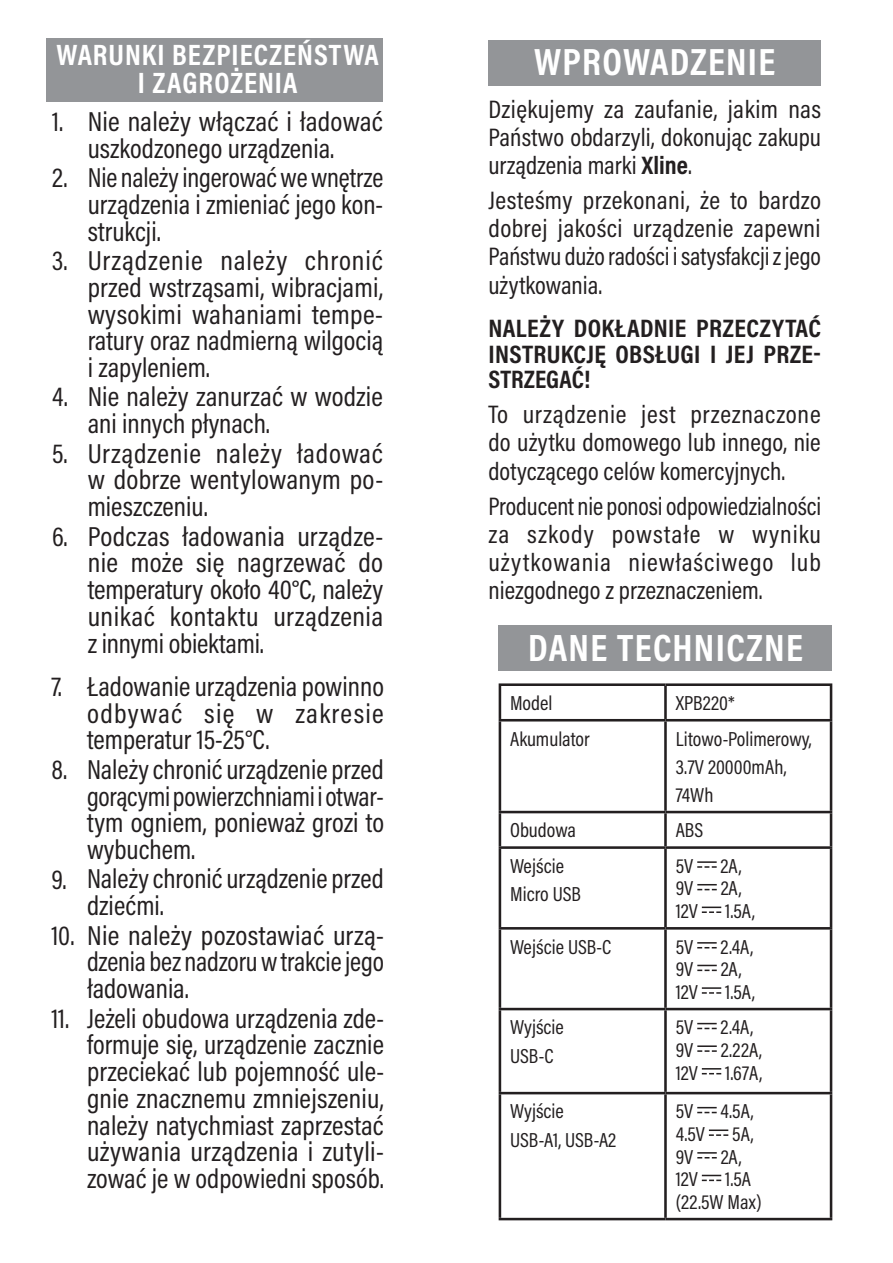
<style>
.page{position:relative;width:893px;height:1263px;background:#fff}
.page>*{position:absolute;margin:0;border:0;box-sizing:border-box;transform-origin:0 0}
.t1{font:700 38.4px "Acumin Pro Cond";letter-spacing:.035em;color:#fff}
.t2{font:700 38.25px "Acumin Pro Cond";letter-spacing:.03em;color:#fff}
.t3{font:700 29.7px/27.8px "Acumin Pro Cond";letter-spacing:.035em;color:#fff;text-align:center}
.t4{font:27.75px/26.7px "Acumin Pro Cond";color:#231f20;text-align:justify}
.t5{font:25.5px/28px "Acumin Pro Cond";color:#231f20;text-align:justify}
.t6{font:700 25.5px/25.5px "Acumin Pro Cond";letter-spacing:.015em;color:#231f20;text-align:justify}
.t7{font:20.4px/28.2px "Acumin Pro Cond";color:#231f20}
.t8{font:11.55px "Acumin Pro Cond";color:#231f20}
.s1{font-weight:700}
</style>
<div class="page">
<div style="left:47px;top:38px;width:336px;height:63px;background:#939598"></div>
<div style="left:488px;top:40px;width:333px;height:45px;background:#939598"></div>
<div style="left:499px;top:625px;width:333px;height:45px;background:#939598"></div>
<hr style="left:499px;top:683px;width:166px;height:3px;background:#231f20">
<hr style="left:499px;top:686px;width:2px;height:33px;background:#231f20">
<hr style="left:665px;top:683px;width:167px;height:3px;background:#231f20">
<hr style="left:664px;top:686px;width:3px;height:33px;background:#231f20">
<hr style="left:830px;top:686px;width:2px;height:33px;background:#231f20">
<hr style="left:499px;top:719px;width:166px;height:2px;background:#231f20">
<hr style="left:499px;top:721px;width:2px;height:90px;background:#231f20">
<hr style="left:665px;top:719px;width:167px;height:2px;background:#231f20">
<hr style="left:664px;top:721px;width:3px;height:90px;background:#231f20">
<hr style="left:830px;top:721px;width:2px;height:90px;background:#231f20">
<hr style="left:499px;top:811px;width:166px;height:2px;background:#231f20">
<hr style="left:499px;top:813px;width:2px;height:33px;background:#231f20">
<hr style="left:665px;top:811px;width:167px;height:2px;background:#231f20">
<hr style="left:664px;top:813px;width:3px;height:33px;background:#231f20">
<hr style="left:830px;top:813px;width:2px;height:33px;background:#231f20">
<hr style="left:499px;top:846px;width:166px;height:3px;background:#231f20">
<hr style="left:499px;top:849px;width:2px;height:78px;background:#231f20">
<hr style="left:665px;top:846px;width:167px;height:3px;background:#231f20">
<hr style="left:664px;top:849px;width:3px;height:78px;background:#231f20">
<hr style="left:830px;top:849px;width:2px;height:78px;background:#231f20">
<hr style="left:499px;top:927px;width:166px;height:2px;background:#231f20">
<hr style="left:499px;top:929px;width:2px;height:79px;background:#231f20">
<hr style="left:665px;top:927px;width:167px;height:2px;background:#231f20">
<hr style="left:664px;top:929px;width:3px;height:79px;background:#231f20">
<hr style="left:830px;top:929px;width:2px;height:79px;background:#231f20">
<hr style="left:499px;top:1008px;width:166px;height:2px;background:#231f20">
<hr style="left:499px;top:1010px;width:2px;height:82px;background:#231f20">
<hr style="left:665px;top:1008px;width:167px;height:2px;background:#231f20">
<hr style="left:664px;top:1010px;width:3px;height:82px;background:#231f20">
<hr style="left:830px;top:1010px;width:2px;height:82px;background:#231f20">
<hr style="left:499px;top:1092px;width:166px;height:2px;background:#231f20">
<hr style="left:499px;top:1094px;width:2px;height:124px;background:#231f20">
<hr style="left:665px;top:1092px;width:167px;height:2px;background:#231f20">
<hr style="left:664px;top:1094px;width:3px;height:124px;background:#231f20">
<hr style="left:830px;top:1094px;width:2px;height:124px;background:#231f20">
<hr style="left:499px;top:1218px;width:166px;height:2px;background:#231f20">
<hr style="left:665px;top:1218px;width:167px;height:2px;background:#231f20">
<hr style="left:697px;top:861px;width:20px;height:2px;background:#231f20">
<svg style="left:697px;top:866px;width:20px;height:2px"></svg>
<svg style="left:697px;top:884px;width:20px;height:6px"></svg>
<svg style="left:702px;top:906px;width:19px;height:7px"></svg>
<hr style="left:697px;top:942px;width:20px;height:2px;background:#231f20">
<svg style="left:697px;top:947px;width:20px;height:1px"></svg>
<svg style="left:697px;top:965px;width:20px;height:6px"></svg>
<svg style="left:702px;top:987px;width:19px;height:7px"></svg>
<svg style="left:697px;top:1023px;width:20px;height:6px"></svg>
<hr style="left:697px;top:1045px;width:20px;height:2px;background:#231f20">
<svg style="left:697px;top:1050px;width:20px;height:2px"></svg>
<svg style="left:702px;top:1068px;width:19px;height:6px"></svg>
<svg style="left:697px;top:1107px;width:20px;height:6px"></svg>
<svg style="left:709px;top:1129px;width:19px;height:7px"></svg>
<svg style="left:697px;top:1152px;width:20px;height:6px"></svg>
<svg style="left:702px;top:1175px;width:19px;height:6px"></svg>
<p class="t3" style="left:57px;top:40px;width:324px">WARUNKI BEZPIECZEŃSTWA<br>I ZAGROŻENIA</p>
<p class="t4" style="left:52px;top:107px;width:332px;text-align:center">1. Nie należy włączać i ładować uszkodzonego urządzenia.</p>
<p class="t4" style="left:88px;top:164px;width:297px;text-indent:-36px">2. Nie należy ingerować we wnętrze urządzenia i zmieniać jego kon&shy;strukcji.</p>
<p class="t4" style="left:88px;top:247px;width:297px;text-indent:-36px">3. Urządzenie należy chronić przed wstrząsami, wibracjami, wysokimi wahaniami tempe&shy;ratury oraz nadmierną wilgocią i zapyleniem.</p>
<p class="t4" style="left:88px;top:383px;width:297px;text-indent:-36px">4. Nie należy zanurzać w wodzie ani innych płynach.</p>
<p class="t4" style="left:88px;top:439px;width:297px;text-indent:-36px">5. Urządzenie należy ładować w dobrze wentylowanym po&shy;mieszczeniu.</p>
<p class="t4" style="left:88px;top:522px;width:297px;text-indent:-36px">6. Podczas ładowania urządze&shy;nie może się nagrzewać do temperatury około 40°C, należy unikać kontaktu urządzenia z innymi obiektami.</p>
<p class="t4" style="left:87px;top:672px;width:298px;text-indent:-36px">7. Ładowanie urządzenia powinno odbywać się w zakresie temperatur 15-25°C.</p>
<p class="t4" style="left:87px;top:755px;width:299px;text-indent:-36px">8. Należy chronić urządzenie przed gorącymi powierzchniami i otwar&shy;tym ogniem, ponieważ grozi to wybuchem.</p>
<p class="t4" style="left:87px;top:865px;width:298px;text-indent:-36px">9. Należy chronić urządzenie przed dziećmi.</p>
<p class="t4" style="left:87px;top:921px;width:299px;text-indent:-36px">10. Nie należy pozostawiać urzą&shy;dzenia bez nadzoru w trakcie jego ładowania.</p>
<p class="t4" style="left:87px;top:1004px;width:299px;text-indent:-36px">11. Jeżeli obudowa urządzenia zde&shy;formuje się, urządzenie zacznie przeciekać lub pojemność ule&shy;gnie znacznemu zmniejszeniu, należy natychmiast zaprzestać używania urządzenia i zutyli&shy;zować je w odpowiedni sposób.</p>
<p class="t8" style="left:211px;top:675px;width:6px">3</p>
<p class="t2" style="left:534px;top:37px;width:243px">WPROWADZENIE</p>
<p class="t5" style="left:488px;top:95px;width:334px">Dziękujemy za zaufanie, jakim nas Państwo obdarzyli, dokonując zakupu urządzenia marki <span class="s1">Xline</span>.</p>
<p class="t5" style="left:488px;top:186px;width:334px">Jesteśmy przekonani, że to bardzo dobrej jakości urządzenie zapewni Państwu dużo radości i satysfakcji z jego użytkowania.</p>
<p class="t6" style="left:488px;top:315px;width:334px">NALEŻY DOKŁADNIE PRZECZYTAĆ INSTRUKCJĘ OBSŁUGI I JEJ PRZE-STRZEGAĆ!</p>
<p class="t5" style="left:488px;top:400px;width:334px">To urządzenie jest przeznaczone do użytku domowego lub innego, nie dotyczącego celów komercyjnych.</p>
<p class="t5" style="left:488px;top:491px;width:334px">Producent nie ponosi odpowiedzialności za szkody powstałe w wyniku użytkowania niewłaściwego lub niezgodnego z przeznaczeniem.</p>
<p class="t1" style="left:528px;top:623px;width:276px">DANE TECHNICZNE</p>
<p class="t7" style="left:510px;top:688px;width:44px">Model</p>
<p class="t7" style="left:676px;top:688px;width:61px">XPB220*</p>
<p class="t7" style="left:510px;top:724px;width:81px">Akumulator</p>
<p class="t7" style="left:676px;top:724px;width:137px">Litowo-Polimerowy,<br>3.7V 20000mAh,<br>74Wh</p>
<p class="t7" style="left:510px;top:816px;width:67px">Obudowa</p>
<p class="t7" style="left:676px;top:816px;width:29px">ABS</p>
<p class="t7" style="left:510px;top:851px;width:72px">Wejście<br>Micro USB</p>
<p class="t7" style="left:676px;top:851px;width:19px">5V</p>
<p class="t7" style="left:721px;top:851px;width:22px">2A,</p>
<p class="t7" style="left:676px;top:874px;width:19px">9V</p>
<p class="t7" style="left:721px;top:874px;width:22px">2A,</p>
<p class="t7" style="left:676px;top:896px;width:24px">12V</p>
<p class="t7" style="left:725px;top:896px;width:31px">1.5A,</p>
<p class="t7" style="left:510px;top:932px;width:103px">Wejście USB-C</p>
<p class="t7" style="left:676px;top:932px;width:19px">5V</p>
<p class="t7" style="left:721px;top:932px;width:34px">2.4A,</p>
<p class="t7" style="left:676px;top:955px;width:19px">9V</p>
<p class="t7" style="left:721px;top:955px;width:22px">2A,</p>
<p class="t7" style="left:676px;top:977px;width:24px">12V</p>
<p class="t7" style="left:725px;top:977px;width:31px">1.5A,</p>
<p class="t7" style="left:510px;top:1013px;width:55px">Wyjście<br>USB-C</p>
<p class="t7" style="left:676px;top:1013px;width:19px">5V</p>
<p class="t7" style="left:721px;top:1013px;width:34px">2.4A,</p>
<p class="t7" style="left:676px;top:1035px;width:19px">9V</p>
<p class="t7" style="left:721px;top:1035px;width:43px">2.22A,</p>
<p class="t7" style="left:676px;top:1058px;width:24px">12V</p>
<p class="t7" style="left:725px;top:1058px;width:39px">1.67A,</p>
<p class="t7" style="left:510px;top:1097px;width:108px">Wyjście<br>USB-A1, USB-A2</p>
<p class="t7" style="left:676px;top:1097px;width:19px">5V</p>
<p class="t7" style="left:721px;top:1097px;width:35px">4.5A,</p>
<p class="t7" style="left:676px;top:1119px;width:31px">4.5V</p>
<p class="t7" style="left:732px;top:1119px;width:23px">5A,</p>
<p class="t7" style="left:676px;top:1142px;width:19px">9V</p>
<p class="t7" style="left:721px;top:1142px;width:22px">2A,</p>
<p class="t7" style="left:676px;top:1165px;width:24px">12V</p>
<p class="t7" style="left:676px;top:1167px;width:88px;line-height:22.6px;text-indent:49px">1.5A (22.5W Max)</p>
</div>
